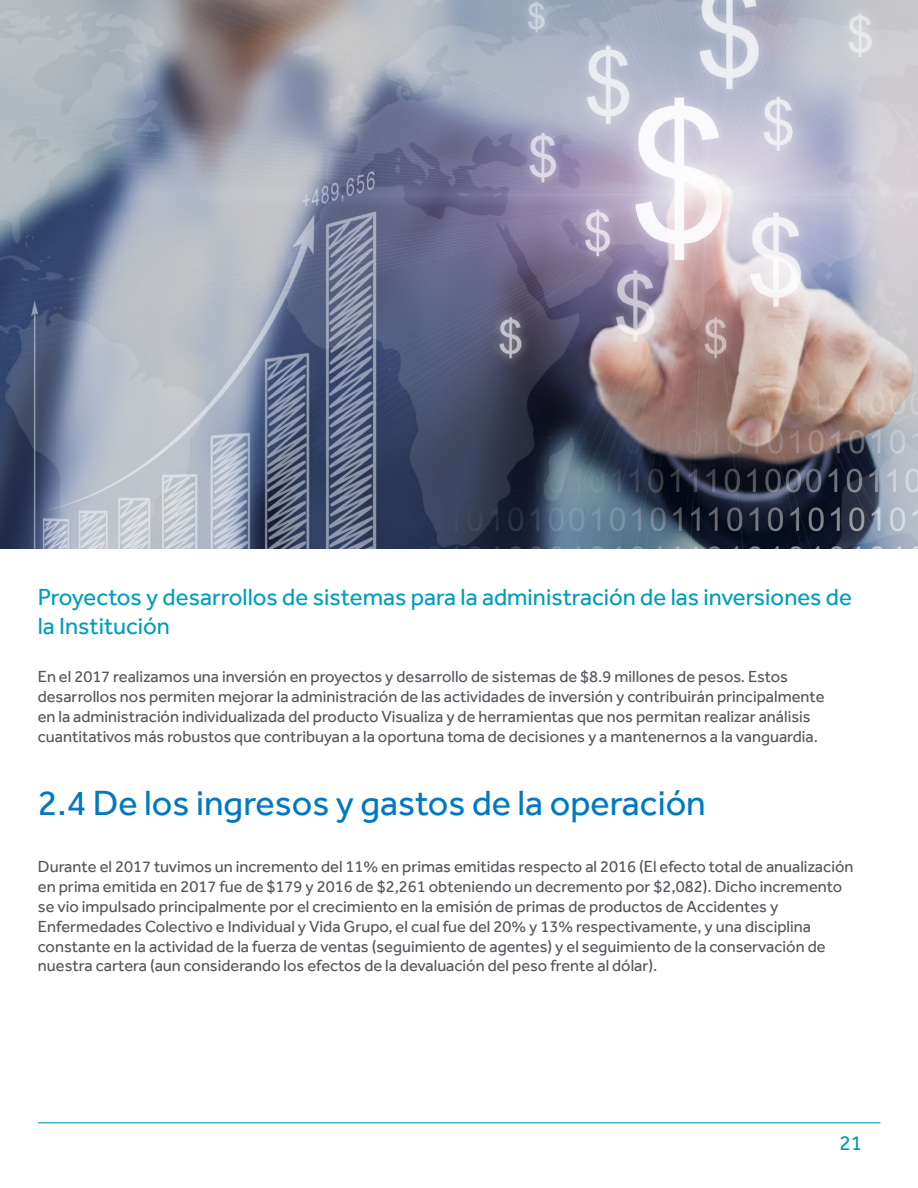
<style>
.page{position:relative;width:918px;height:1188px;background:#fff}
.page>*{position:absolute;margin:0;border:0;box-sizing:border-box;transform-origin:0 0}
.t1{font:36px "NYLIC Effra";color:#0079c1}
.t2{font:24px/28.8px "NYLIC Effra";color:#009dbc}
.t3{font:21px "NYLIC Effra";color:#009dbc}
.t4{font:16.5px/19.8px "NYLIC Effra";color:#53555c}
</style>
<div class="page">
<hr style="left:38px;top:1122px;width:842px;height:1px;background:#009dbc">
<img style="left:0;top:0;width:918px;height:548px">
<h2 class="t2" style="left:38px;top:582px;width:816px">Proyectos y desarrollos de sistemas para la administración de las inversiones de la Institución</h2>
<p class="t4" style="left:38px;top:667px;width:788px">En el 2017 realizamos una inversión en proyectos y desarrollo de sistemas de $8.9 millones de pesos. Estos desarrollos nos permiten mejorar la administración de las actividades de inversión y contribuirán principalmente en la administración individualizada del producto Visualiza y de herramientas que nos permitan realizar análisis cuantitativos más robustos que contribuyan a la oportuna toma de decisiones y a mantenernos a la vanguardia.</p>
<h1 class="t1" style="left:38px;top:782px;width:669px">2.4 De los ingresos y gastos de la operación</h1>
<p class="t4" style="left:38px;top:857px;width:817px">Durante el 2017 tuvimos un incremento del 11% en primas emitidas respecto al 2016 (El efecto total de anualización en prima emitida en 2017 fue de $179 y 2016 de $2,261 obteniendo un decremento por $2,082). Dicho incremento se vio impulsado principalmente por el crecimiento en la emisión de primas de productos de Accidentes y Enfermedades Colectivo e Individual y Vida Grupo, el cual fue del 20% y 13% respectivamente, y una disciplina constante en la actividad de la fuerza de ventas (seguimiento de agentes) y el seguimiento de la conservación de nuestra cartera (aun considerando los efectos de la devaluación del peso frente al dólar).</p>
<p class="t3" style="left:839px;top:1131px;width:24px">21</p>
</div>
